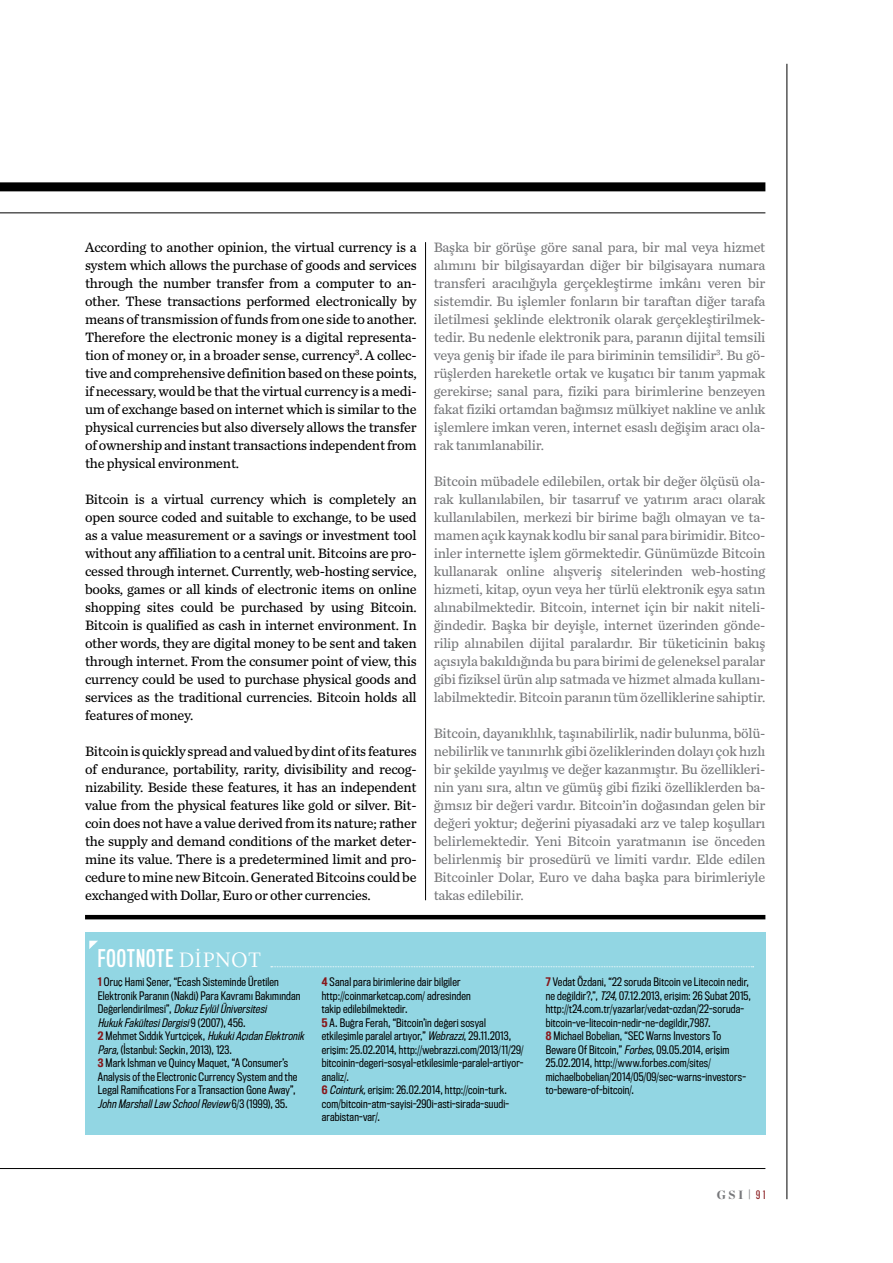
<style>
.page{position:relative;width:893px;height:1263px;background:#fff}
.page>*{position:absolute;margin:0;border:0;box-sizing:border-box;transform-origin:0 0}
.t1{font:22.5px "Titling Gothic FB Comp Standard";letter-spacing:.05em;color:#fff}
.t2{font:14.25px/18px "Chronicle Text G3";letter-spacing:-.015em;color:#77787b;text-align:justify}
.t3{font:14.25px/18px "Chronicle Text G3";letter-spacing:-.015em;color:#000;text-align:justify}
.t4{font:900 12px "Chronicle Display";color:#77787b}
.t5{font:10.8px/13.5px "Titling Gothic FB Cond";letter-spacing:.02em;color:#000}
.s1{font-family:"Whitman Display"}
.s2{font-weight:500;color:#87171a}
.s3{font-style:italic}
.s4{font-family:"Flama Condensed Basic";font-weight:400}
.s5{font-family:"Flama Condensed Basic";font-weight:400;color:#87171a}
</style>
<div class="page">
<div style="left:0;top:182px;width:765px;height:9px;background:#000"></div>
<hr style="left:0;top:213px;width:765px;height:1px;background:#000">
<hr style="left:787px;top:64px;width:1px;height:1135px;background:#000">
<hr style="left:0;top:1168px;width:765px;height:1px;background:#000">
<hr style="left:425px;top:242px;width:1px;height:658px;background:#000">
<div style="left:85px;top:932px;width:680px;height:202px;background:#92d6e3"></div>
<hr style="left:85px;top:915px;width:680px;height:4px;background:#000">
<svg style="left:271px;top:966px;width:483px;height:1px"></svg>
<svg style="left:89px;top:941px;width:9px;height:8px"></svg>
<p class="t3" style="left:85px;top:237px;width:333px">According to another opinion, the virtual currency is a system which allows the purchase of goods and services through the number transfer from a computer to an&shy;other. These transactions performed electronically by means of transmission of funds from one side to another.<br>Therefore the electronic money is a digital representa&shy;tion of money or, in a broader sense, currency<sup>3</sup>. A collec&shy;tive and comprehensive definition based on these points, if necessary, would be that the virtual currency is a medi&shy;um of exchange based on internet which is similar to the physical currencies but also diversely allows the transfer of ownership and instant transactions independent from the physical environment.</p>
<p class="t3" style="left:85px;top:489px;width:333px">Bitcoin is a virtual currency which is completely an open source coded and suitable to exchange, to be used as a value measurement or a savings or investment tool without any affiliation to a central unit. Bitcoins are pro&shy;cessed through internet. Currently, web-hosting service, books, games or all kinds of electronic items on online shopping sites could be purchased by using Bitcoin.<br>Bitcoin is qualified as cash in internet environment. In other words, they are digital money to be sent and taken through internet. From the consumer point of view, this currency could be used to purchase physical goods and services as the traditional currencies. Bitcoin holds all features of money.</p>
<p class="t3" style="left:85px;top:741px;width:333px">Bitcoin is quickly spread and valued by dint of its features of endurance, portability, rarity, divisibility and recog&shy;nizability. Beside these features, it has an independent value from the physical features like gold or silver. Bit&shy;coin does not have a value derived from its nature; rather the supply and demand conditions of the market deter&shy;mine its value. There is a predetermined limit and pro&shy;cedure to mine new Bitcoin. Generated Bitcoins could be exchanged with Dollar, Euro or other currencies.</p>
<p class="t2" style="left:434px;top:237px;width:333px">Başka bir görüşe göre sanal para, bir mal veya hizmet alımını bir bilgisayardan diğer bir bilgisayara numara transferi aracılığıyla gerçekleştirme imkânı veren bir sistemdir. Bu işlemler fonların bir taraftan diğer tarafa iletilmesi şeklinde elektronik olarak gerçekleştirilmek&shy;tedir. Bu nedenle elektronik para, paranın dijital temsili veya geniş bir ifade ile para biriminin temsilidir<sup>3</sup>. Bu gö&shy;rüşlerden hareketle ortak ve kuşatıcı bir tanım yapmak gerekirse; sanal para, fiziki para birimlerine benzeyen fakat fiziki ortamdan bağımsız mülkiyet nakline ve anlık işlemlere imkan veren, internet esaslı değişim aracı ola&shy;rak tanımlanabilir.</p>
<p class="t2" style="left:434px;top:471px;width:333px">Bitcoin mübadele edilebilen, ortak bir değer ölçüsü ola&shy;rak kullanılabilen, bir tasarruf ve yatırım aracı olarak kullanılabilen, merkezi bir birime bağlı olmayan ve ta&shy;mamen açık kaynak kodlu bir sanal para birimidir. Bitco&shy;inler internette işlem görmektedir. Günümüzde Bitcoin kullanarak online alışveriş sitelerinden web-hosting hizmeti, kitap, oyun veya her türlü elektronik eşya satın alınabilmektedir. Bitcoin, internet için bir nakit niteli&shy;ğindedir. Başka bir deyişle, internet üzerinden gönde&shy;rilip alınabilen dijital paralardır. Bir tüketicinin bakış açısıyla bakıldığında bu para birimi de geleneksel paralar gibi fiziksel ürün alıp satmada ve hizmet almada kullanı&shy;labilmektedir. Bitcoin paranın tüm özelliklerine sahiptir.</p>
<p class="t2" style="left:434px;top:723px;width:333px">Bitcoin, dayanıklılık, taşınabilirlik, nadir bulunma, bölü&shy;nebilirlik ve tanınırlık gibi özeliklerinden dolayı çok hızlı bir şekilde yayılmış ve değer kazanmıştır. Bu özellikleri&shy;nin yanı sıra, altın ve gümüş gibi fiziki özelliklerden ba&shy;ğımsız bir değeri vardır. Bitcoin’in doğasından gelen bir değeri yoktur; değerini piyasadaki arz ve talep koşulları belirlemektedir. Yeni Bitcoin yaratmanın ise önceden belirlenmiş bir prosedürü ve limiti vardır. Elde edilen Bitcoinler Dolar, Euro ve daha başka para birimleriyle takas edilebilir.</p>
<h1 class="t1" style="left:98px;top:945px;width:165px">FOOtNOTE <span class="s1">DİPNOT</span></h1>
<p class="t5" style="left:98px;top:975px;width:210px"><span class="s2">1</span> Oruç Hami Şener, “Ecash Sisteminde Üretilen Elektronik Paranın (Nakdi) Para Kavramı Bakımından D e ğ e r l e n d i r i l m e s i ” , <span class="s3">DokuzEylülÜniversitesi HukukFakültesiDergisi</span>9 ( 2 0 0 7 ) , 4 5 6 .<br><span class="s2">2</span> Mehmet Sıddık Yur tçiçek, <span class="s3">HukukiAçıdanElektronik Para,</span>(İstanbul: Seçkin, 2013), 123.<br><span class="s2">3</span> Mark Ishman ve Quincy Maquet, “A Consumer’s Analysis of the Electronic Currency System and the Legal Ramifications For a Transaction Gone Away”, <span class="s3">JohnMarshallLaw SchoolReview</span> 6 / 3 ( 1 9 9 9 ) , 3 5 .</p>
<p class="t5" style="left:322px;top:975px;width:203px"><span class="s2">4</span> Sanal para birimlerine dair bilgiler http://coinmarketcap.com/ adresinden<br>takip edilebilmektedir.<br><span class="s2">5</span> A. Buğra Ferah, “Bitcoin’in değeri sosyal etkileşimle paralel artıyor,” <span class="s3">Webrazzi</span>, 29.11.2013, erişim: 25.02.2014, http://webrazzi.com/2013/11/29/ bitcoinin-degeri-sosyal-etkilesimle-paralel-artiyor&shy;analiz/.<br><span class="s2">6</span> <span class="s3">Cointurk,</span>erişim: 26.02.2014, http://coin-turk. com/bitcoin-atm-sayisi-290i-asti-sirada-suudi&shy;arabistan-var/.</p>
<p class="t5" style="left:546px;top:975px;width:207px"><span class="s2">7</span> Vedat Özdani, “22 soruda Bitcoin ve Litecoin nedir, ne değildir?,”, <span class="s3">T24,</span>07.12.2013, erişim: 26 Şubat 2015, http://t24.com.tr/yazarlar/vedat-ozdan/22-soruda&shy;bitcoin-ve-litecoin-nedir-ne-degildir,7987.<br><span class="s2">8</span> Michael Bobelian, “SEC Warns Investors To Beware Of Bitcoin,” <span class="s3">Forbes,</span>09.05.2014, erişim 25.02.2014, http://www.forbes.com/sites/ michaelbobelian/2014/05/09/sec-warns-investors&shy;to-beware-of-bitcoin/.</p>
<p class="t4" style="left:717px;top:1185px;width:51px">gsi <span class="s4">|</span> <span class="s5">91</span></p>
</div>
